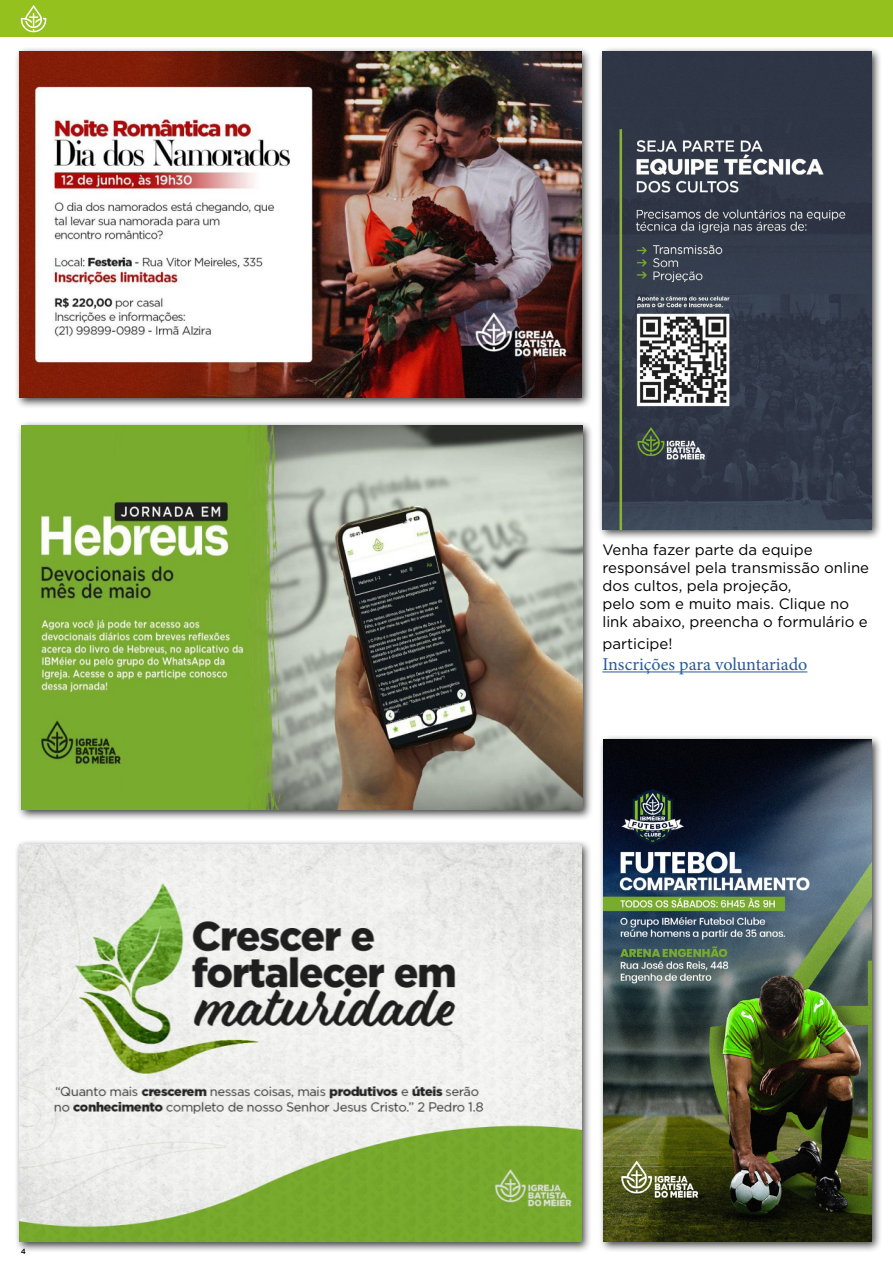
<style>
.page{position:relative;width:893px;height:1263px;background:#fff}
.page>*{position:absolute;margin:0;border:0;box-sizing:border-box;transform-origin:0 0}
.t1{font:18px "Minion Pro";color:#265b9b}
.t2{font:15px/18px "Gotham";color:#000}
.t3{font:500 7.5px "Gotham";color:#000}
</style>
<div class="page">
<div style="left:0;top:0;width:893px;height:36px;background:#95c11e"></div>
<svg style="left:21px;top:5px;width:25px;height:27px"></svg>
<hr style="left:602px;top:671px;width:205px;height:1px;background:#265b9b">
<div style="left:598px;top:46px;width:285px;height:495px;background:#000;opacity:.75"></div>
<img style="left:602px;top:51px;width:269px;height:478px">
<div style="left:14px;top:839px;width:578px;height:414px;background:#000;opacity:.75"></div>
<img style="left:20px;top:844px;width:561px;height:398px">
<div style="left:14px;top:46px;width:578px;height:363px;background:#000;opacity:.75"></div>
<img style="left:20px;top:51px;width:561px;height:347px">
<div style="left:16px;top:420px;width:577px;height:401px;background:#000;opacity:.75"></div>
<img style="left:21px;top:425px;width:561px;height:385px">
<div style="left:598px;top:735px;width:285px;height:518px;background:#000;opacity:.75"></div>
<img style="left:603px;top:740px;width:268px;height:502px">
<p class="t3" style="left:21px;top:1247px;width:7px">4</p>
<p class="t2" style="left:602px;top:540px;width:268px">Venha fazer parte da equipe responsável pela transmissão online dos cultos, pela projeção,<br>pelo som e muito mais. Clique no link abaixo, preencha o formulário e</p>
<p class="t2" style="left:602px;top:634px;width:72px">participe!</p>
<p class="t1" style="left:602px;top:652px;width:206px">Inscrições para voluntariado</p>
</div>
